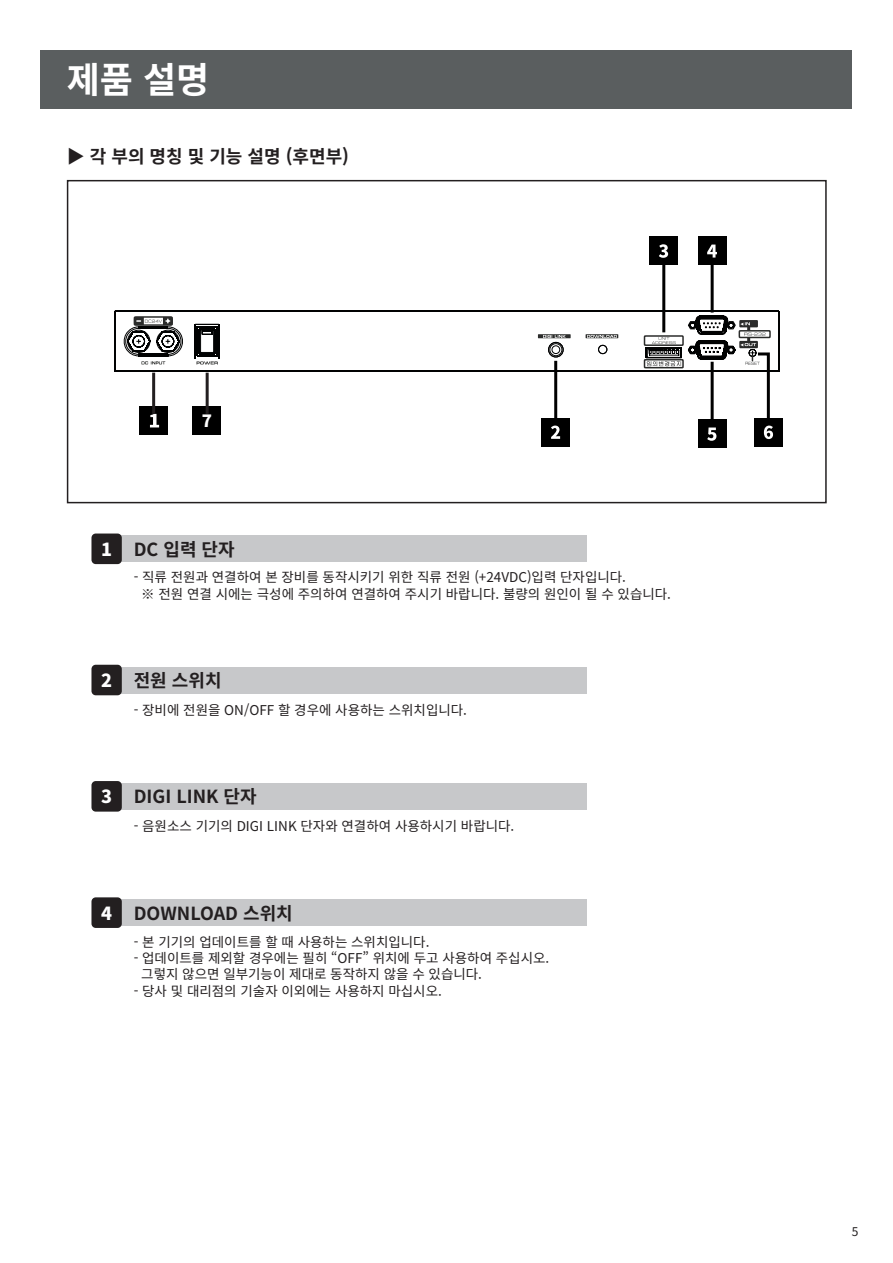
<style>
.page{position:relative;width:893px;height:1263px;background:#fff}
.page>*{position:absolute;margin:0;border:0;box-sizing:border-box;transform-origin:0 0}
.t1{font:700 36px "Noto Sans CJ Kkr";color:#fff}
.t2{font:700 18px "Noto Sans CJ Kkr";color:#231f20}
.t3{font:900 18px "Noto Sans CJ Kkr";color:#fff}
.t4{font:900 16.8px "Noto Sans CJ Kkr";color:#fff}
.t5{font:13.5px/16.2px "Noto Sans CJ Kkr";color:#231f20}
.t6{font:12px "Noto Sans CJ Kkr";color:#231f20}
.s1{font-weight:900;color:#fff}
</style>
<div class="page">
<div style="left:41px;top:51px;width:811px;height:58px;background:#5a5e5f"></div>
<div style="left:107px;top:667px;width:480px;height:26px;background:#c7c8ca"></div>
<div style="left:91px;top:665px;width:31px;height:30px;background:#231f20;border-radius:4px"></div>
<div style="left:107px;top:783px;width:480px;height:27px;background:#c7c8ca"></div>
<div style="left:91px;top:781px;width:31px;height:31px;background:#231f20;border-radius:4px"></div>
<div style="left:107px;top:899px;width:480px;height:27px;background:#c7c8ca"></div>
<div style="left:91px;top:897px;width:31px;height:31px;background:#231f20;border-radius:4px"></div>
<div style="left:67px;top:180px;width:760px;height:323px;border:2px solid #231f20"></div>
<div style="left:107px;top:535px;width:480px;height:27px;background:#c7c8ca"></div>
<div style="left:91px;top:533px;width:31px;height:31px;background:#231f20;border-radius:4px"></div>
<div style="left:650px;top:237px;width:28px;height:28px;background:#000"></div>
<svg style="left:659px;top:244px;width:9px;height:14px"></svg>
<div style="left:698px;top:237px;width:28px;height:28px;background:#000"></div>
<svg style="left:707px;top:245px;width:10px;height:13px"></svg>
<div style="left:542px;top:418px;width:28px;height:28px;background:#000"></div>
<div style="left:698px;top:420px;width:28px;height:28px;background:#000"></div>
<hr style="left:662px;top:262px;width:3px;height:70px;background:#000">
<hr style="left:711px;top:262px;width:3px;height:51px;background:#000">
<div style="left:754px;top:418px;width:28px;height:28px;background:#000"></div>
<svg style="left:115px;top:311px;width:664px;height:130px"></svg>
<h1 class="t1" style="left:67px;top:60px;width:144px">제품 설명</h1>
<h2 class="t2" style="left:67px;top:146px;width:284px">▶ 각 부의 명칭 및 기능 설명 (후면부)</h2>
<p class="t4" style="left:202px;top:411px;width:12px">7</p>
<h2 class="t3" style="left:101px;top:539px;width:12px">1</h2>
<h2 class="t2" style="left:134px;top:539px;width:102px">DC 입력 단자</h2>
<p class="t5" style="left:141px;top:569px;width:531px;text-indent:-8px">- 직류 전원과 연결하여 본 장비를 동작시키기 위한 직류 전원 (+24VDC)입력 단자입니다.<br>※ 전원 연결 시에는 극성에 주의하여 연결하여 주시기 바랍니다. 불량의 원인이 될 수 있습니다.</p>
<h2 class="t2" style="left:101px;top:670px;width:122px"><span class="s1">2</span> 전원 스위치</h2>
<p class="t5" style="left:134px;top:702px;width:335px">- 장비에 전원을 ON/OFF 할 경우에 사용하는 스위치입니다.</p>
<h2 class="t2" style="left:101px;top:786px;width:157px"><span class="s1">3</span> DIGI LINK 단자</h2>
<p class="t5" style="left:134px;top:819px;width:382px">- 음원소스 기기의 DIGI LINK 단자와 연결하여 사용하시기 바랍니다.</p>
<h2 class="t2" style="left:101px;top:903px;width:193px"><span class="s1">4</span> DOWNLOAD 스위치</h2>
<p class="t5" style="left:134px;top:934px;width:297px">- 본 기기의 업데이트를 할 때 사용하는 스위치입니다.</p>
<p class="t5" style="left:141px;top:950px;width:410px;text-indent:-8px">- 업데이트를 제외할 경우에는 필히 “OFF” 위치에 두고 사용하여 주십시오. 그렇지 않으면 일부기능이 제대로 동작하지 않을 수 있습니다.</p>
<p class="t5" style="left:134px;top:983px;width:310px">- 당사 및 대리점의 기술자 이외에는 사용하지 마십시오.</p>
<p class="t6" style="left:852px;top:1225px;width:8px">5</p>
</div>
